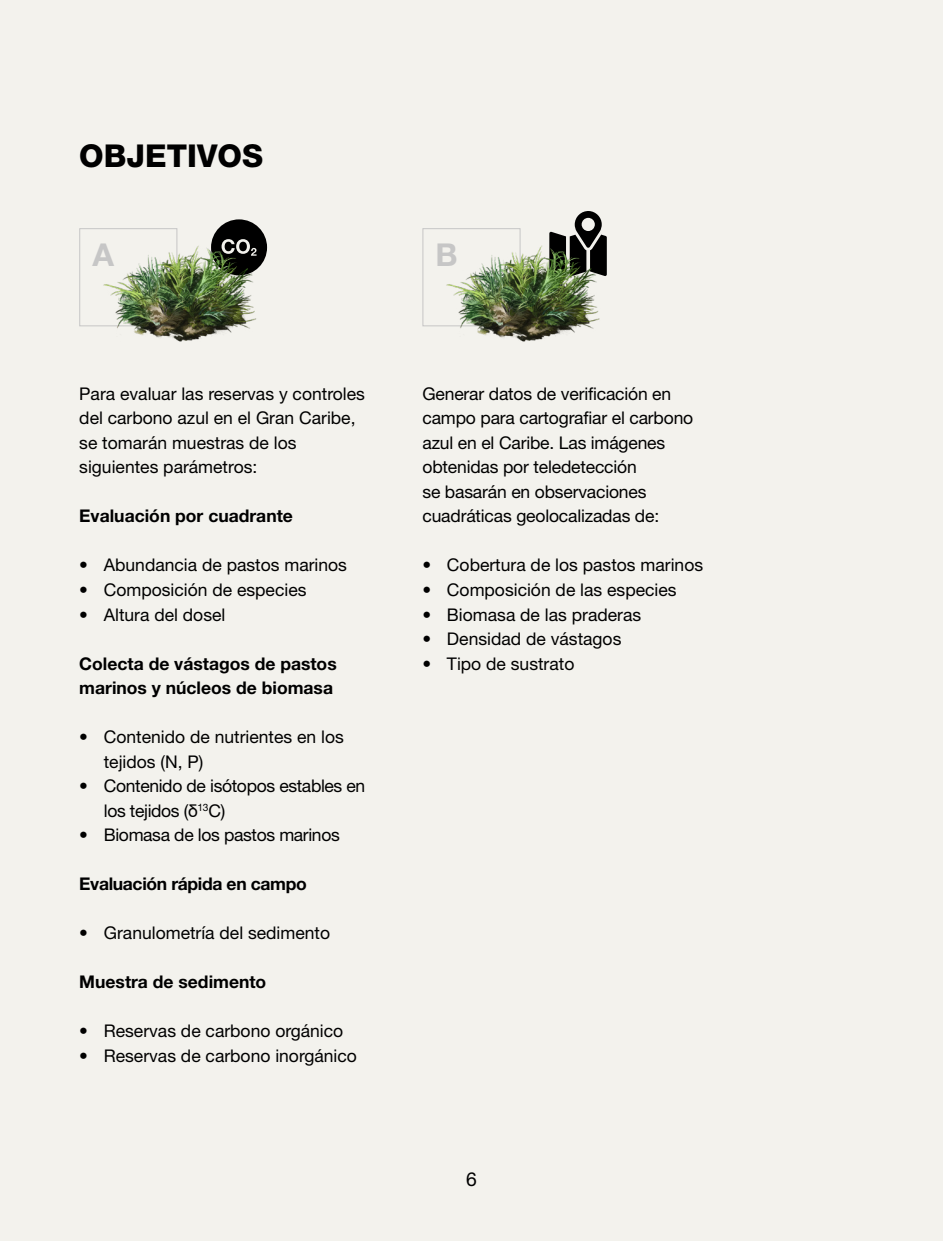
<style>
.page{position:relative;width:943px;height:1241px;background:#fff}
.page>*{position:absolute;margin:0;border:0;box-sizing:border-box;transform-origin:0 0}
.TNC_Heading{font:800 31.5px "Helvetica Neue";color:#000}
.TNC_Heading-2{font:700 31.5px "Helvetica Neue";color:#c6c6c6}
.t1{font:19.25px "Helvetica Neue";color:#000}
.TNC_Paragraph_A{font:17.5px/24.5px "Helvetica Neue";color:#000}
.TNC_Subheading{font:700 17.5px/24.5px "Helvetica Neue";color:#000}
.TNC_Paragraph_A-2{font:17.5px/24.5px "Helvetica Neue";letter-spacing:-.02em;color:#000}
.TNC_Subheading-2{font:700 17.5px "Helvetica Neue";letter-spacing:-.02em;color:#000}
.s1{font-family:"Arial"}
</style>
<div class="page">
<div style="left:0;top:0;width:943px;height:1240px;background:#f3f2ed"></div>
<svg style="left:219px;top:219px;width:48px;height:43px"></svg>
<svg style="left:574px;top:211px;width:28px;height:17px"></svg>
<img style="left:79px;top:228px;width:184px;height:114px">
<img style="left:422px;top:228px;width:185px;height:114px">
<p class="TNC_Heading" style="left:79px;top:137px;width:185px">OBJETIVOS</p>
<p class="TNC_Heading-2" style="left:92px;top:235px;width:23px">A</p>
<p class="TNC_Heading-2" style="left:435px;top:235px;width:24px">B</p>
<p class="TNC_Paragraph_A" style="left:79px;top:381px;width:287px">Para evaluar las reservas y controles del carbono azul en el Gran Caribe, se tomarán muestras de los siguientes parámetros:</p>
<p class="TNC_Subheading" style="left:79px;top:503px;width:215px">Evaluación por cuadrante</p>
<p class="TNC_Paragraph_A" style="left:79px;top:552px;width:269px">• Abundancia de pastos marinos</p>
<p class="TNC_Paragraph_A" style="left:79px;top:577px;width:229px">• Composición de especies</p>
<p class="TNC_Paragraph_A" style="left:79px;top:601px;width:148px">• Altura del dosel</p>
<p class="TNC_Subheading" style="left:79px;top:650px;width:259px">Colecta de vástagos de pastos marinos y núcleos de biomasa</p>
<p class="TNC_Paragraph_A" style="left:104px;top:724px;width:241px;text-indent:-24px">• Contenido de nutrientes en los tejidos (N, P)</p>
<p class="TNC_Paragraph_A-2" style="left:104px;top:773px;width:263px;text-indent:-24px">• Contenido de isótopos estables en los tejidos (<span class="s1">δ</span><sup>13</sup>C)</p>
<p class="TNC_Paragraph_A-2" style="left:79px;top:822px;width:262px">• Biomasa de los pastos marinos</p>
<p class="TNC_Subheading-2" style="left:79px;top:873px;width:229px">Evaluación rápida en campo</p>
<p class="TNC_Paragraph_A" style="left:79px;top:920px;width:252px">• Granulometría del sedimento</p>
<p class="TNC_Subheading" style="left:79px;top:969px;width:188px">Muestra de sedimento</p>
<p class="TNC_Paragraph_A" style="left:79px;top:1018px;width:265px">• Reservas de carbono orgánico</p>
<p class="TNC_Paragraph_A" style="left:79px;top:1042px;width:279px">• Reservas de carbono inorgánico</p>
<p class="TNC_Paragraph_A" style="left:422px;top:381px;width:272px">Generar datos de verificación en campo para cartografiar el carbono azul en el Caribe. Las imágenes obtenidas por teledetección<br>se basarán en observaciones cuadráticas geolocalizadas de:</p>
<p class="TNC_Paragraph_A" style="left:422px;top:552px;width:282px">• Cobertura de los pastos marinos</p>
<p class="TNC_Paragraph_A" style="left:422px;top:577px;width:255px">• Composición de las especies</p>
<p class="TNC_Paragraph_A" style="left:422px;top:601px;width:220px">• Biomasa de las praderas</p>
<p class="TNC_Paragraph_A" style="left:422px;top:626px;width:200px">• Densidad de vástagos</p>
<p class="TNC_Paragraph_A" style="left:422px;top:650px;width:153px">• Tipo de sustrato</p>
<p class="t1" style="left:466px;top:1166px;width:12px">6</p>
</div>
